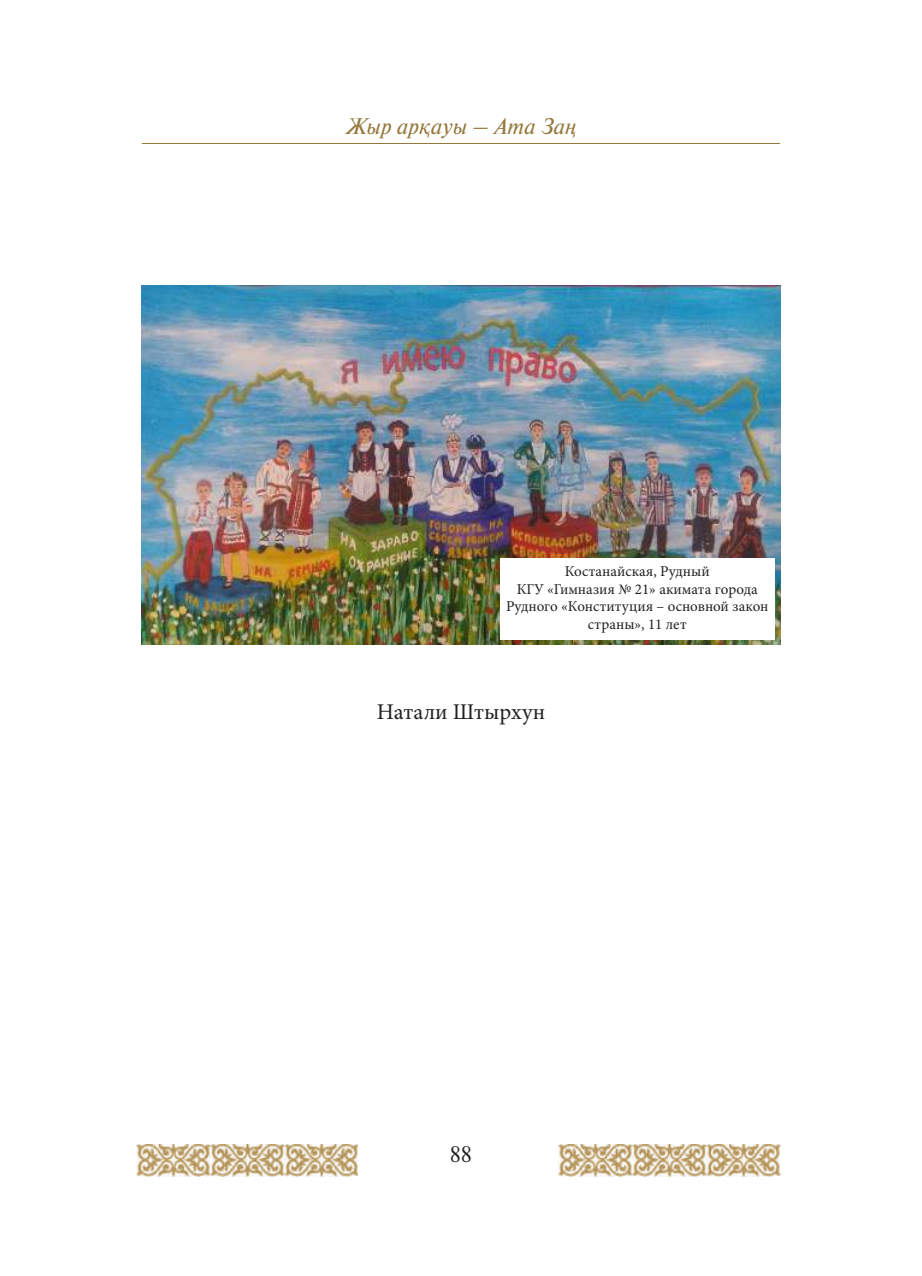
<style>
.page{position:relative;width:922px;height:1276px;background:#fff}
.page>*{position:absolute;margin:0;border:0;box-sizing:border-box;transform-origin:0 0}
.t1{font:italic 22.5px "DS Times";color:#94783c}
.t2{font:22.5px "Minion Pro";color:#231f20}
.t3{font:22.5px "DS Times";color:#231f20}
.t4{font:15px/17.5px "Minion Pro";color:#231f20;text-align:center}
</style>
<div class="page">
<hr style="left:142px;top:143px;width:638px;height:1px;background:#94783c">
<img style="left:136px;top:1145px;width:222px;height:31px">
<img style="left:558px;top:1145px;width:222px;height:31px">
<img style="left:142px;top:286px;width:638px;height:359px">
<div style="left:500px;top:558px;width:274px;height:82px;background:#fff"></div>
<h1 class="t1" style="left:345px;top:114px;width:232px">Жыр арқауы – Ата Заң</h1>
<p class="t4" style="left:506px;top:563px;width:264px">Костанайская, Рудный<br>КГУ «Гимназия № 21» акимата города<br>Рудного «Конституция – основной закон страны», 11 лет</p>
<h1 class="t2" style="left:376px;top:696px;width:170px">Натали Штырхун</h1>
<h1 class="t3" style="left:449px;top:1142px;width:24px">88</h1>
</div>
